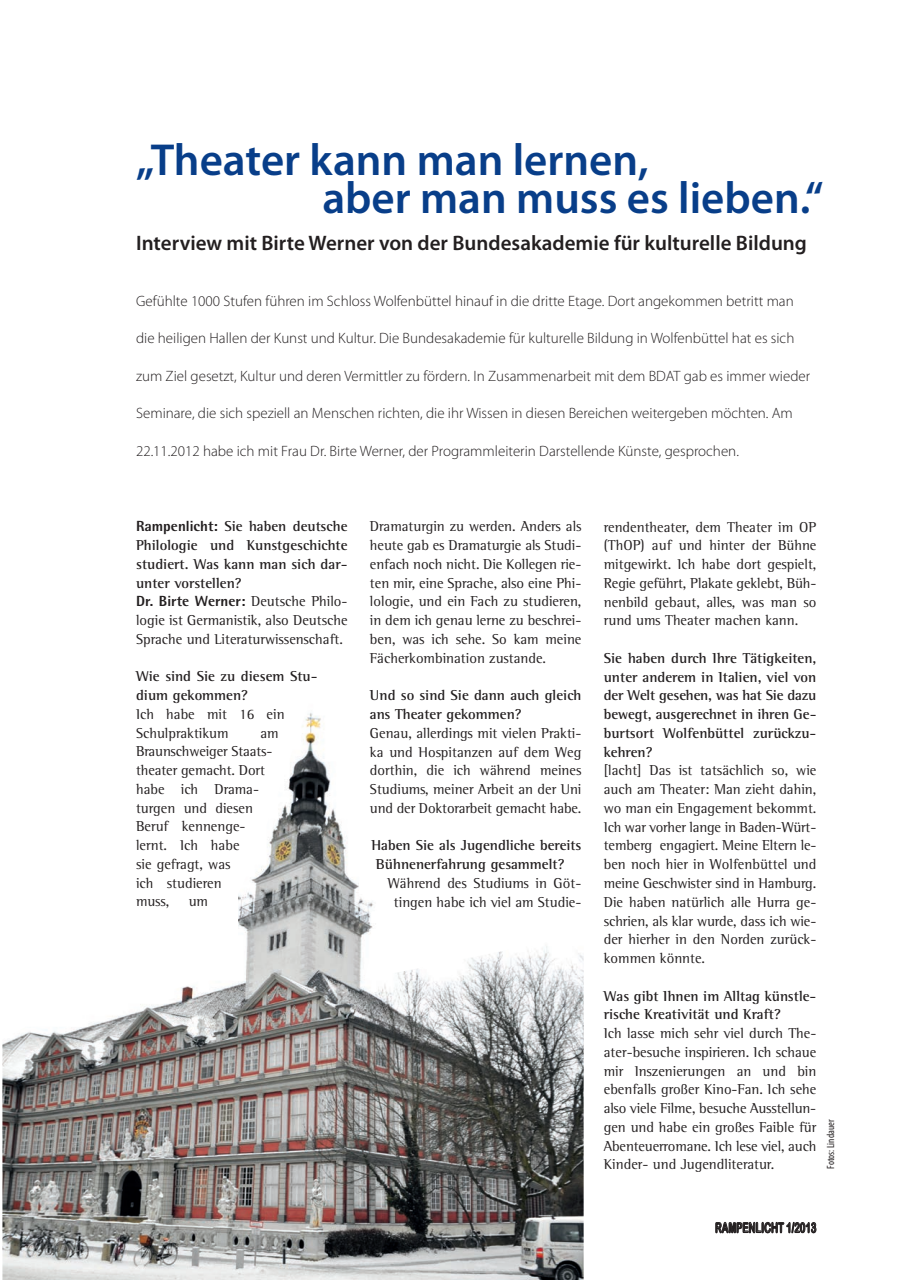
<style>
.page{position:relative;width:910px;height:1280px;background:#fff}
.page>*{position:absolute;margin:0;border:0;box-sizing:border-box;transform-origin:0 0}
.t1{font:600 45px/37.5px "Myriad Pro";color:#083e89}
.t2{font:600 21px "Myriad Pro";color:#231f20}
.t3{font:300 15px "Myriad Pro";color:#231f20}
.t4{font:14.7px/18.8px "Rotis Semi Serif";color:#231f20;text-align:justify}
.t5{font:700 14.7px/18.8px "Rotis Semi Serif";color:#231f20}
.t6{font:800 14.7px "Rotis Semi Sans";color:#231f20}
.t7{font:13.95px "Arial Rounded MT Bold";color:#231f20;scale:.67 1}
.t8{font:condensed 10.5px "Myriad Pro";color:#231f20}
.s1{font-family:"Rotis Semi Sans";font-weight:800}
.s2{font-family:"Rotis Semi Serif";font-weight:400}
</style>
<div class="page">
<svg style="left:715px;top:1221px;width:102px;height:13px"></svg>
<img style="left:2px;top:713px;width:582px;height:567px">
<h1 class="t1" style="left:322px;top:140px;width:503px;text-indent:-186px">„Theater kann man lernen,<br>aber man muss es lieben.“</h1>
<h2 class="t2" style="left:136px;top:230px;width:672px">Interview mit Birte Werner von der Bundesakademie für kulturelle Bildung</h2>
<p class="t3" style="left:136px;top:292px;width:659px">Gefühlte 1000 Stufen führen im Schloss Wolfenbüttel hinauf in die dritte Etage. Dort angekommen betritt man</p>
<p class="t3" style="left:136px;top:329px;width:660px">die heiligen Hallen der Kunst und Kultur. Die Bundesakademie für kulturelle Bildung in Wolfenbüttel hat es sich</p>
<p class="t3" style="left:136px;top:367px;width:676px">zum Ziel gesetzt, Kultur und deren Vermittler zu fördern. In Zusammenarbeit mit dem BDAT gab es immer wieder</p>
<p class="t3" style="left:136px;top:404px;width:658px">Seminare, die sich speziell an Menschen richten, die ihr Wissen in diesen Bereichen weitergeben möchten. Am</p>
<p class="t3" style="left:136px;top:442px;width:604px">22.11.2012 habe ich mit Frau Dr. Birte Werner, der Programmleiterin Darstellende Künste, gesprochen.</p>
<p class="t5" style="left:136px;top:517px;width:213px;text-align:justify"><span class="s1">Rampenlicht:</span> Sie haben deutsche Philologie und Kunstgeschichte studiert. Was kann man sich dar&shy;unter vorstellen?</p>
<p class="t6" style="left:136px;top:592px;width:213px">Dr. Birte Werner: <span class="s2">Deutsche Philo-</span></p>
<p class="t4" style="left:136px;top:611px;width:213px">logie ist Germanistik, also Deutsche<br>Sprache und Literaturwissenschaft.</p>
<p class="t5" style="left:136px;top:667px;width:183px">Wie sind Sie zu diesem Stu&shy;dium gekommen?</p>
<p class="t4" style="left:136px;top:704px;width:150px">Ich habe mit 16 ein<br>Schulpraktikum</p>
<p class="t4" style="left:136px;top:723px;width:144px;text-align:left;text-indent:124px">am<br>Braunschweiger Staats&shy;theater gemacht. Dort habe ich Drama&shy;turgen und diesen<br>Beruf kennenge&shy;lernt. Ich habe<br>sie gefragt, was<br>ich studieren<br>muss,</p>
<p class="t4" style="left:189px;top:892px;width:21px">um</p>
<p class="t4" style="left:370px;top:517px;width:213px">Dramaturgin zu werden. Anders als heute gab es Dramaturgie als Studi&shy;enfach noch nicht. Die Kollegen rie&shy;ten mir, eine Sprache, also eine Phi&shy;lologie, und ein Fach zu studieren, in dem ich genau lerne zu beschrei&shy;ben, was ich sehe. So kam meine Fächerkombination zustande.</p>
<p class="t5" style="left:370px;top:686px;width:213px">Und so sind Sie dann auch gleich ans Theater gekommen?</p>
<p class="t4" style="left:370px;top:723px;width:213px">Genau, allerdings mit vielen Prakti&shy;ka und Hospitanzen auf dem Weg dorthin, die ich während meines Studiums, meiner Arbeit an der Uni und der Doktorarbeit gemacht habe.</p>
<p class="t5" style="left:376px;top:836px;width:207px;text-indent:-4px">Haben Sie als Jugendliche bereits<br>Bühnenerfahrung gesammelt?</p>
<p class="t4" style="left:388px;top:873px;width:195px;text-align:center">Während des Studiums in Göt&shy;tingen habe ich viel am Studie-</p>
<p class="t4" style="left:604px;top:517px;width:214px">rendentheater, dem Theater im OP (ThOP) auf und hinter der Bühne mitgewirkt. Ich habe dort gespielt, Regie geführt, Plakate geklebt, Büh&shy;nenbild gebaut, alles, was man so rund ums Theater machen kann.</p>
<p class="t5" style="left:604px;top:648px;width:214px;text-align:justify">Sie haben durch Ihre Tätigkeiten, unter anderem in Italien, viel von der Welt gesehen, was hat Sie dazu bewegt, ausgerechnet in ihren Ge&shy;burtsort Wolfenbüttel zurückzu&shy;kehren?</p>
<p class="t4" style="left:604px;top:761px;width:214px">[lacht] Das ist tatsächlich so, wie auch am Theater: Man zieht dahin, wo man ein Engagement bekommt.<br>Ich war vorher lange in Baden-Würt&shy;temberg engagiert. Meine Eltern le&shy;ben noch hier in Wolfenbüttel und meine Geschwister sind in Hamburg.<br>Die haben natürlich alle Hurra ge&shy;schrien, als klar wurde, dass ich wie&shy;der hierher in den Norden zurück&shy;kommen könnte.</p>
<p class="t5" style="left:604px;top:986px;width:214px">Was gibt Ihnen im Alltag künstle&shy;rische Kreativität und Kraft?</p>
<p class="t4" style="left:604px;top:1024px;width:214px">Ich lasse mich sehr viel durch The&shy;ater-besuche inspirieren. Ich schaue mir Inszenierungen an und bin ebenfalls großer Kino-Fan. Ich sehe also viele Filme, besuche Ausstellun&shy;gen und habe ein großes Faible für Abenteuerromane. Ich lese viel, auch Kinder- und Jugendliteratur.</p>
<p class="t8" style="left:824px;top:1169px;width:51px;rotate:-90deg">Fotos: Lindauer</p>
<p class="t7" style="left:715px;top:1219px;width:153px">RAMPENLICHT 1/2013</p>
</div>
